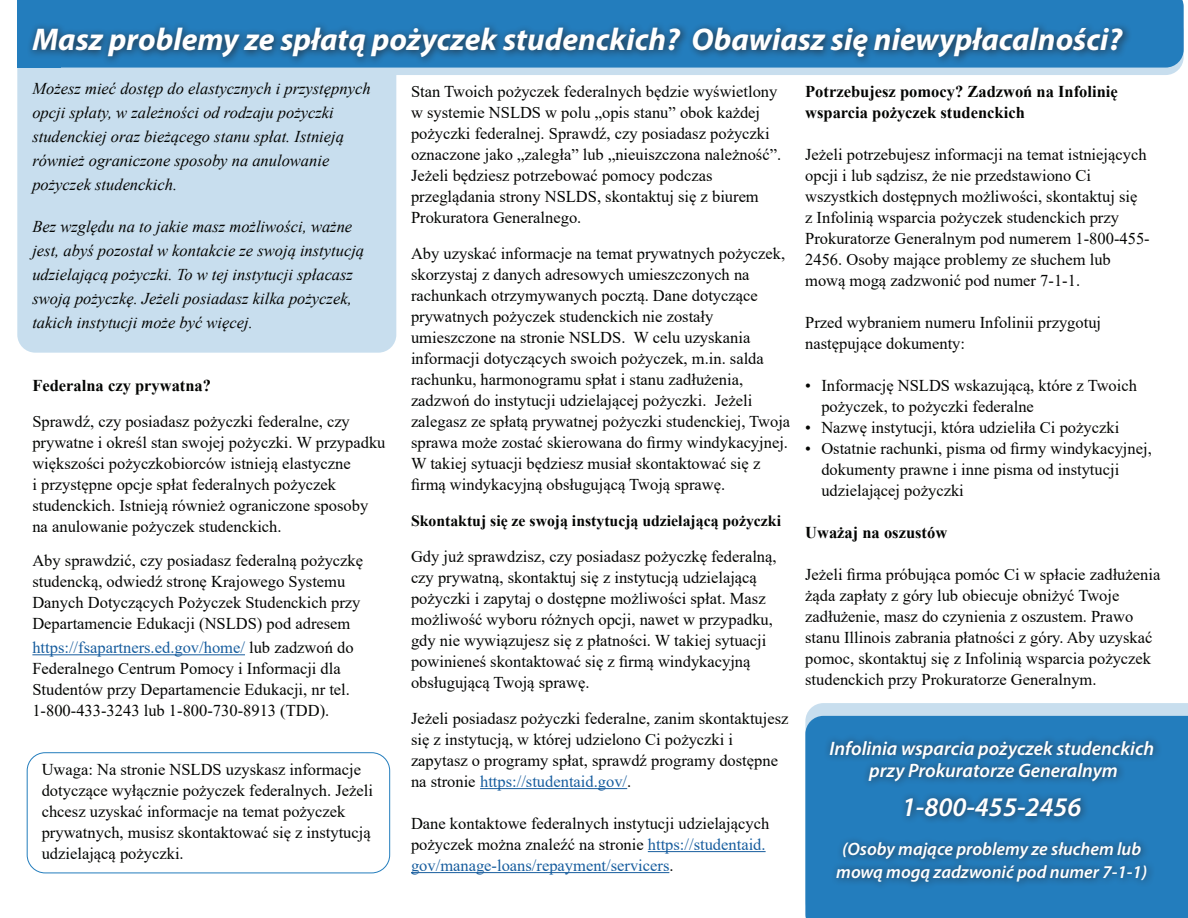
<style>
.page{position:relative;width:1188px;height:918px;background:#fff}
.page>*{position:absolute;margin:0;border:0;box-sizing:border-box;transform-origin:0 0}
.Title_Subhead{font:italic 700 31.5px "Myriad Pro";color:#fff}
.Title_Subhead-2{font:italic 600 27px "Myriad Pro";color:#fff}
.Title_Subhead-3{font:italic 600 19.5px "Myriad Pro";color:#fff}
.Title_Subhead-4{font:italic 600 18px "Myriad Pro";color:#fff}
.Title_Subhead-5{font:16.5px/21px "Times New Roman";color:#040503}
.Title_Subhead-6{font:italic 16.5px/24px "Times New Roman";color:#040503}
.Title_Subhead-7{font:700 16.5px/21px "Times New Roman";color:#040503}
.Title_Subhead-8{font:700 15.75px "Times New Roman";color:#040503}
.s1{color:#175d9e}
</style>
<div class="page">
<div style="left:27px;top:752px;width:363px;height:121px;border:1px solid #237dbd;border-radius:18px"></div>
<div style="left:33px;top:14px;width:1151px;height:61px;background:#c8deee;border-radius:18px"></div>
<div style="left:17px;top:14px;width:379px;height:339px;background:#c8deee;border-radius:18px"></div>
<div style="left:60px;top:0;width:1124px;height:68px;background:#237dbd"></div>
<hr style="left:32px;top:654px;width:213px;height:1px;background:#175d9e">
<hr style="left:480px;top:788px;width:147px;height:1px;background:#175d9e">
<hr style="left:648px;top:851px;width:118px;height:1px;background:#175d9e">
<hr style="left:411px;top:872px;width:258px;height:1px;background:#175d9e">
<div style="left:17px;top:0;width:43px;height:68px;background:#237dbd"></div>
<div style="left:26px;top:22px;width:1106px;height:44px;background:#231f20;opacity:.81"></div>
<svg style="left:806px;top:703px;width:382px;height:13px;background:#c7dded"></svg>
<div style="left:805px;top:716px;width:383px;height:202px;background:#237dbd"></div>
<div style="left:824px;top:734px;width:338px;height:156px;background:#231f20;opacity:.75"></div>
<p class="Title_Subhead" style="left:32px;top:19px;width:1091px">Masz problemy ze spłatą pożyczek studenckich? Obawiasz się niewypłacalności?</p>
<p class="Title_Subhead-6" style="left:32px;top:76px;width:340px">Możesz mieć dostęp do elastycznych i przystępnych opcji spłaty, w zależności od rodzaju pożyczki studenckiej oraz bieżącego stanu spłat. Istnieją również ograniczone sposoby na anulowanie pożyczek studenckich.</p>
<p class="Title_Subhead-6" style="left:32px;top:214px;width:333px">Bez względu na to jakie masz możliwości, ważne jest, abyś pozostał w kontakcie ze swoją instytucją udzielającą pożyczki. To w tej instytucji spłacasz swoją pożyczkę. Jeżeli posiadasz kilka pożyczek, takich instytucji może być więcej.</p>
<p class="Title_Subhead-7" style="left:32px;top:374px;width:180px">Federalna czy prywatna?</p>
<p class="Title_Subhead-5" style="left:32px;top:410px;width:355px">Sprawdź, czy posiadasz pożyczki federalne, czy prywatne i określ stan swojej pożyczki. W przypadku większości pożyczkobiorców istnieją elastyczne<br>i przystępne opcje spłat federalnych pożyczek studenckich. Istnieją również ograniczone sposoby na anulowanie pożyczek studenckich.</p>
<p class="Title_Subhead-5" style="left:32px;top:549px;width:332px">Aby sprawdzić, czy posiadasz federalną pożyczkę studencką, odwiedź stronę Krajowego Systemu Danych Dotyczących Pożyczek Studenckich przy Departamencie Edukacji (NSLDS) pod adresem</p>
<p class="Title_Subhead-5" style="left:32px;top:636px;width:323px"><span class="s1">https://fsapartners.ed.gov/home/</span> lub zadzwoń do Federalnego Centrum Pomocy i Informacji dla Studentów przy Departamencie Edukacji, nr tel.<br>1-800-433-3243 lub 1-800-730-8913 (TDD).</p>
<p class="Title_Subhead-5" style="left:42px;top:759px;width:333px">Uwaga: Na stronie NSLDS uzyskasz informacje dotyczące wyłącznie pożyczek federalnych. Jeżeli chcesz uzyskać informacje na temat pożyczek prywatnych, musisz skontaktować się z instytucją udzielającą pożyczki.</p>
<p class="Title_Subhead-5" style="left:411px;top:80px;width:372px">Stan Twoich pożyczek federalnych będzie wyświetlony w systemie NSLDS w polu „opis stanu” obok każdej pożyczki federalnej. Sprawdź, czy posiadasz pożyczki oznaczone jako „zaległa” lub „nieuiszczona należność”.<br>Jeżeli będziesz potrzebować pomocy podczas przeglądania strony NSLDS, skontaktuj się z biurem Prokuratora Generalnego.</p>
<p class="Title_Subhead-5" style="left:411px;top:242px;width:381px">Aby uzyskać informacje na temat prywatnych pożyczek, skorzystaj z danych adresowych umieszczonych na rachunkach otrzymywanych pocztą. Dane dotyczące prywatnych pożyczek studenckich nie zostały umieszczone na stronie NSLDS. W celu uzyskania informacji dotyczących swoich pożyczek, m.in. salda rachunku, harmonogramu spłat i stanu zadłużenia, zadzwoń do instytucji udzielającej pożyczki. Jeżeli zalegasz ze spłatą prywatnej pożyczki studenckiej, Twoja sprawa może zostać skierowana do firmy windykacyjnej.<br>W takiej sytuacji będziesz musiał skontaktować się z firmą windykacyjną obsługującą Twoją sprawę.</p>
<p class="Title_Subhead-8" style="left:411px;top:509px;width:372px">Skontaktuj się ze swoją instytucją udzielającą pożyczki</p>
<p class="Title_Subhead-5" style="left:411px;top:545px;width:367px">Gdy już sprawdzisz, czy posiadasz pożyczkę federalną, czy prywatną, skontaktuj się z instytucją udzielającą pożyczki i zapytaj o dostępne możliwości spłat. Masz możliwość wyboru różnych opcji, nawet w przypadku, gdy nie wywiązujesz się z płatności. W takiej sytuacji powinieneś skontaktować się z firmą windykacyjną obsługującą Twoją sprawę.</p>
<p class="Title_Subhead-5" style="left:411px;top:707px;width:379px">Jeżeli posiadasz pożyczki federalne, zanim skontaktujesz się z instytucją, w której udzielono Ci pożyczki i zapytasz o programy spłat, sprawdź programy dostępne na stronie <span class="s1">https://studentaid.gov/</span>.</p>
<p class="Title_Subhead-5" style="left:411px;top:812px;width:360px">Dane kontaktowe federalnych instytucji udzielających pożyczek można znaleźć na stronie <span class="s1">https://studentaid. gov/manage-loans/repayment/servicers</span>.</p>
<p class="Title_Subhead-7" style="left:805px;top:80px;width:314px">Potrzebujesz pomocy? Zadzwoń na Infolinię wsparcia pożyczek studenckich</p>
<p class="Title_Subhead-5" style="left:805px;top:143px;width:346px">Jeżeli potrzebujesz informacji na temat istniejących opcji i lub sądzisz, że nie przedstawiono Ci wszystkich dostępnych możliwości, skontaktuj się<br>z Infolinią wsparcia pożyczek studenckich przy Prokuratorze Generalnym pod numerem 1-800-455- 2456. Osoby mające problemy ze słuchem lub</p>
<p class="Title_Subhead-5" style="left:805px;top:269px;width:276px">mową mogą zadzwonić pod numer 7-1-1.</p>
<p class="Title_Subhead-5" style="left:805px;top:311px;width:298px">Przed wybraniem numeru Infolinii przygotuj następujące dokumenty:</p>
<p class="Title_Subhead-5" style="left:805px;top:374px;width:333px">• Informację NSLDS wskazującą, które z Twoich</p>
<p class="Title_Subhead-5" style="left:821px;top:395px;width:214px">pożyczek, to pożyczki federalne</p>
<p class="Title_Subhead-5" style="left:805px;top:416px;width:316px">• Nazwę instytucji, która udzieliła Ci pożyczki</p>
<p class="Title_Subhead-5" style="left:805px;top:437px;width:348px">• Ostatnie rachunki, pisma od firmy windykacyjnej,</p>
<p class="Title_Subhead-5" style="left:821px;top:458px;width:299px">dokumenty prawne i inne pisma od instytucji</p>
<p class="Title_Subhead-5" style="left:821px;top:479px;width:144px">udzielającej pożyczki</p>
<p class="Title_Subhead-7" style="left:805px;top:521px;width:144px">Uważaj na oszustów</p>
<p class="Title_Subhead-5" style="left:805px;top:563px;width:357px">Jeżeli firma próbująca pomóc Ci w spłacie zadłużenia żąda zapłaty z góry lub obiecuje obniżyć Twoje zadłużenie, masz do czynienia z oszustem. Prawo stanu Illinois zabrania płatności z góry. Aby uzyskać pomoc, skontaktuj się z Infolinią wsparcia pożyczek studenckich przy Prokuratorze Generalnym.</p>
<p class="Title_Subhead-3" style="left:829px;top:736px;width:326px">Infolinia wsparcia pożyczek studenckich</p>
<p class="Title_Subhead-3" style="left:869px;top:758px;width:250px">przy Prokuratorze Generalnym</p>
<p class="Title_Subhead-2" style="left:902px;top:790px;width:181px">1-800-455-2456</p>
<p class="Title_Subhead-4" style="left:842px;top:838px;width:301px">(Osoby mające problemy ze słuchem lub</p>
<p class="Title_Subhead-4" style="left:836px;top:860px;width:313px">mową mogą zadzwonić pod numer 7-1-1)</p>
</div>
